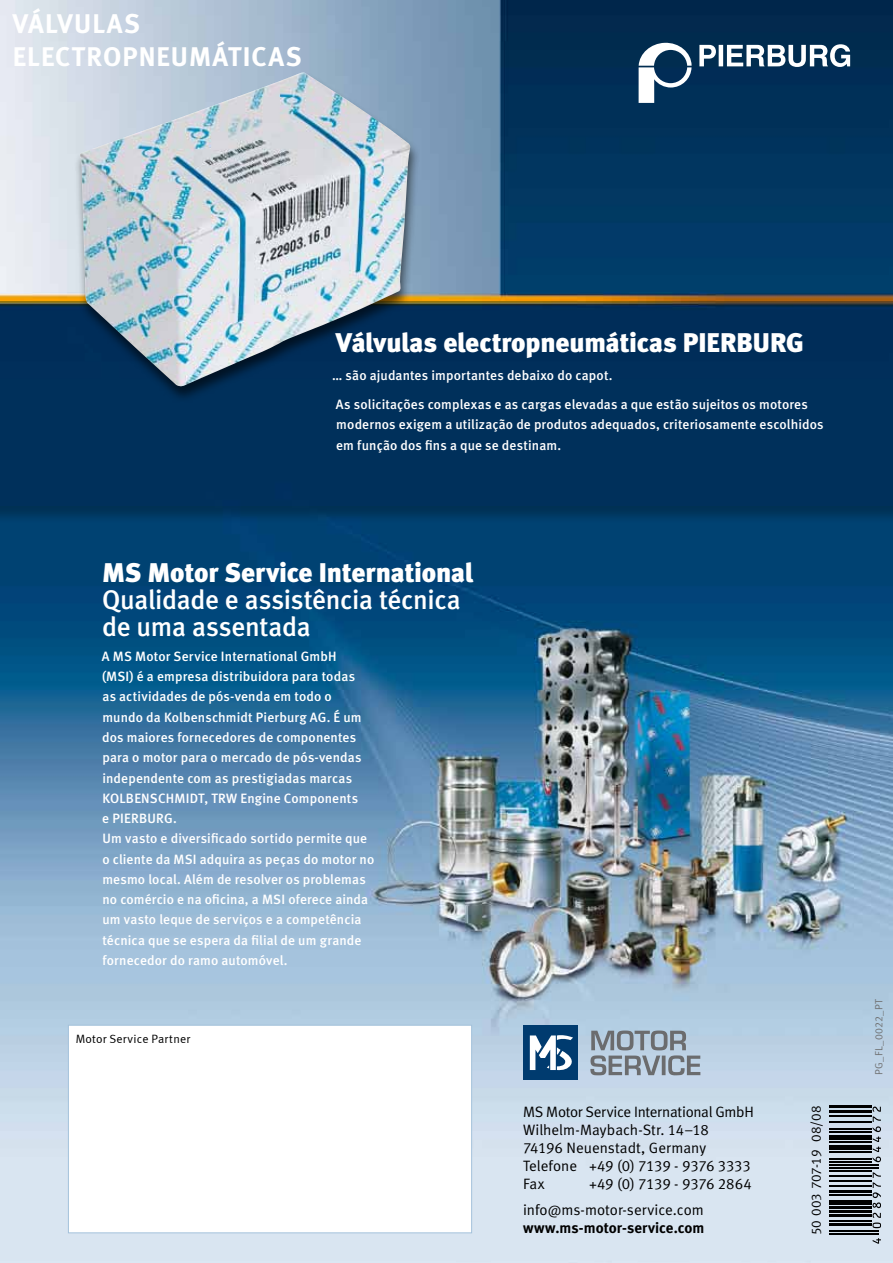
<style>
.page{position:relative;width:893px;height:1263px;background:#fff}
.page>*{position:absolute;margin:0;border:0;box-sizing:border-box;transform-origin:0 0}
.t1{font:900 27px "Meta";letter-spacing:-.01em;color:#fff}
.t2{font:500 27px/27px "Meta";letter-spacing:-.01em;color:#fff}
.t3{font:27px/32.4px "Meta Bold LF";letter-spacing:.04em;color:#fff}
.t4{font:15px/18px "Meta Normal LF";letter-spacing:-.005em;color:#000}
.t5{font:15px "Meta Bold LF";letter-spacing:.025em;color:#000}
.t6{font:500 13.5px/20.2px "Meta";letter-spacing:.01em;color:#fff}
.t7{font:13.5px "Meta Normal LF";letter-spacing:-.005em;color:#000}
.t8{font:12px "Meta Normal";letter-spacing:.02em;color:#000}
.t9{font:10.5px "Meta Normal LF";letter-spacing:.035em;color:#707172}
</style>
<div class="page">
<img style="left:0;top:0;width:893px;height:1263px">
<div style="left:0;top:301px;width:893px;height:222px;background:#000;opacity:.75"></div>
<div style="left:0;top:302px;width:893px;height:204px;background:#00305b"></div>
<div style="left:68px;top:1025px;width:404px;height:208px;background:#fff;border:1px solid #a4c2db"></div>
<div style="left:72px;top:71px;width:348px;height:331px;background:#000;opacity:.6"></div>
<img style="left:79px;top:72px;width:332px;height:316px">
<svg style="left:639px;top:43px;width:53px;height:60px"></svg>
<svg style="left:699px;top:44px;width:151px;height:23px"></svg>
<div style="left:523px;top:1025px;width:55px;height:55px;background:#003b6f"></div>
<svg style="left:530px;top:1035px;width:43px;height:35px"></svg>
<svg style="left:590px;top:1030px;width:110px;height:45px;background:#9aa7b4"></svg>
<hr style="left:829px;top:1233px;width:50px;height:1px;background:#000">
<hr style="left:829px;top:1230px;width:50px;height:1px;background:#000">
<hr style="left:829px;top:1223px;width:42px;height:3px;background:#000">
<hr style="left:829px;top:1220px;width:42px;height:1px;background:#000">
<hr style="left:829px;top:1214px;width:42px;height:3px;background:#000">
<hr style="left:829px;top:1210px;width:42px;height:3px;background:#000">
<hr style="left:829px;top:1206px;width:42px;height:2px;background:#000">
<hr style="left:829px;top:1200px;width:42px;height:4px;background:#000">
<hr style="left:829px;top:1194px;width:42px;height:2px;background:#000">
<hr style="left:829px;top:1190px;width:42px;height:3px;background:#000">
<hr style="left:829px;top:1186px;width:42px;height:1px;background:#000">
<hr style="left:829px;top:1180px;width:42px;height:1px;background:#000">
<hr style="left:829px;top:1176px;width:42px;height:1px;background:#000">
<hr style="left:829px;top:1170px;width:42px;height:1px;background:#000">
<hr style="left:829px;top:1167px;width:50px;height:1px;background:#000">
<hr style="left:829px;top:1164px;width:50px;height:1px;background:#000">
<hr style="left:829px;top:1161px;width:42px;height:1px;background:#000">
<hr style="left:829px;top:1158px;width:42px;height:2px;background:#000">
<hr style="left:829px;top:1151px;width:42px;height:1px;background:#000">
<hr style="left:829px;top:1146px;width:42px;height:4px;background:#000">
<hr style="left:829px;top:1141px;width:42px;height:1px;background:#000">
<hr style="left:829px;top:1136px;width:42px;height:4px;background:#000">
<hr style="left:829px;top:1131px;width:42px;height:1px;background:#000">
<hr style="left:829px;top:1128px;width:42px;height:2px;background:#000">
<hr style="left:829px;top:1121px;width:42px;height:1px;background:#000">
<hr style="left:829px;top:1115px;width:42px;height:2px;background:#000">
<hr style="left:829px;top:1110px;width:42px;height:2px;background:#000">
<hr style="left:829px;top:1106px;width:42px;height:2px;background:#000">
<svg style="left:873px;top:1238px;width:8px;height:6px"></svg>
<svg style="left:873px;top:1172px;width:8px;height:56px"></svg>
<svg style="left:873px;top:1106px;width:8px;height:56px"></svg>
<h1 class="t3" style="left:13px;top:8px;width:290px">Válvulas electropneumáticas</h1>
<h1 class="t1" style="left:336px;top:327px;width:361px">Válvulas electropneumáticas PIER</h1>
<h1 class="t1" style="left:736px;top:327px;width:69px">BURG</h1>
<p class="t6" style="left:332px;top:361px;width:477px;line-height:28.8px">… são ajudantes importantes debaixo do capot.<br>As solicitações complexas e as cargas elevadas a que estão sujeitos os motores</p>
<p class="t6" style="left:336px;top:415px;width:489px">modernos exigem a utilização de produtos adequados, criteriosamente escolhidos em função dos fins a que se destinam.</p>
<h1 class="t1" style="left:102px;top:556px;width:373px">MS Motor Service International</h1>
<h1 class="t2" style="left:102px;top:586px;width:360px">Qualidade e assistência técnica de uma assentada</h1>
<p class="t6" style="left:102px;top:646px;width:274px">A MS Motor Service International GmbH<br>(MSI) é a empresa distribuidora para todas<br>as actividades de pós-venda em todo o mundo da Kolbenschmidt Pierburg AG. É um dos maiores fornecedores de componentes para o motor para o mercado de pós-vendas independente com as prestigiadas marcas KOLBENSCHMIDT, TRW Engine Components<br>e PIERBURG.<br>Um vasto e diversificado sortido permite que o cliente da MSI adquira as peças do motor no mesmo local. Além de resolver os problemas no comércio e na oficina, a MSI oferece ainda um vasto leque de serviços e a competência técnica que se espera da filial de um grande fornecedor do ramo automóvel.</p>
<p class="t8" style="left:76px;top:1032px;width:116px">Motor Service Partner</p>
<p class="t4" style="left:523px;top:1102px;width:232px">MS Motor Service International GmbH<br>Wilhelm-Maybach-Str. 14–18<br>74196 Neuenstadt, Germany<br>Telefone +49 (0) 7139 - 9376 3333<br>Fax</p>
<p class="t4" style="left:523px;top:1171px;width:230px;line-height:25.7px;text-indent:66px">+49 (0) 7139 - 9376 2864 info@ms-motor-service.com</p>
<p class="t5" style="left:523px;top:1219px;width:183px">www.ms-motor-service.com</p>
<p class="t7" style="left:808px;top:1235px;width:131px;rotate:-90deg">50 003 707-19 08/08</p>
<p class="t9" style="left:873px;top:1075px;width:78px;rotate:-90deg">PG_FL_0022_PT</p>
</div>
